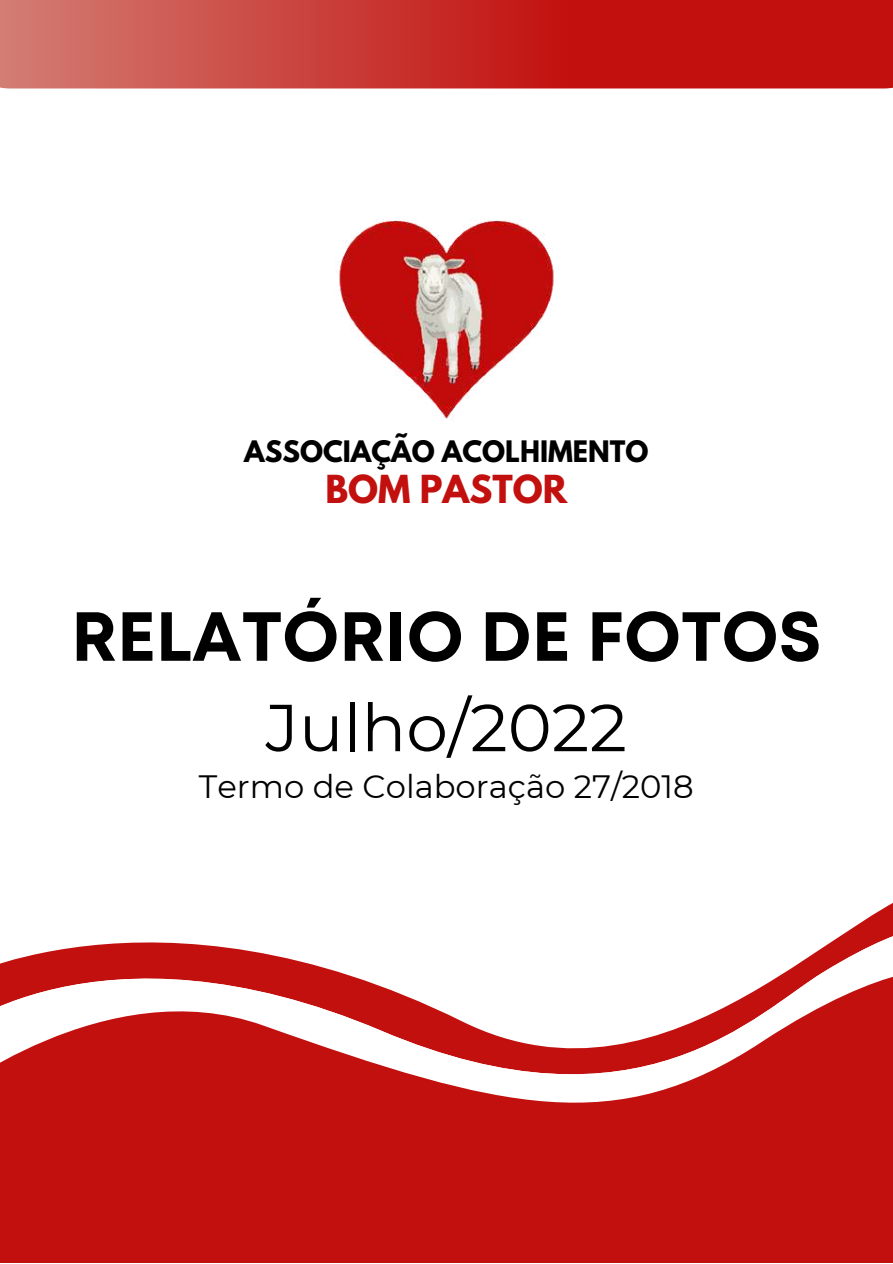
<style>
.page{position:relative;width:893px;height:1264px;background:#fff}
.page>*{position:absolute;margin:0;border:0;box-sizing:border-box;transform-origin:0 0}
.t1{font:700 69.3px "Mont";color:#000}
.t2{font:66.3px "Montserrat";color:#000}
.t3{font:700 34.2px "League Spartan";color:#c2100e}
.t4{font:32.25px "Montserrat";color:#000}
.t5{font:700 26.25px "League Spartan";color:#000}
</style>
<div class="page">
<svg style="left:20px;top:910px;width:872px;height:48px"></svg>
<svg style="left:0;top:958px;width:892px;height:304px;fill:#c2100e"></svg>
<svg style="left:0;top:0;width:892px;height:88px;background:#c7332e"></svg>
<img style="left:339px;top:218px;width:215px;height:203px">
<p class="t5" style="left:244px;top:438px;width:405px">ASSOCIAÇÃO ACOLHIMENTO</p>
<p class="t3" style="left:325px;top:472px;width:243px">BOM PASTOR</p>
<h1 class="t1" style="left:71px;top:610px;width:751px">RELATÓRIO DE FOTOS</h1>
<h2 class="t2" style="left:266px;top:687px;width:363px">Julho/2022</h2>
<p class="t4" style="left:199px;top:766px;width:496px">Termo de Colaboração 27/2018</p>
</div>
